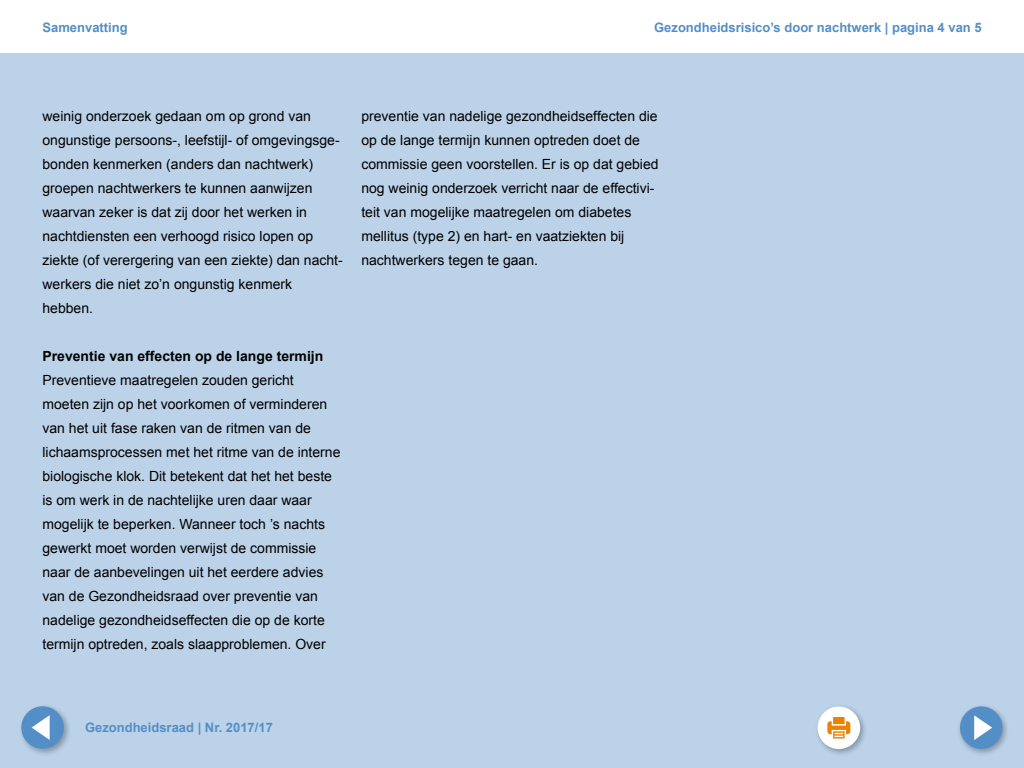
<style>
.page{position:relative;width:1024px;height:768px;background:#fff}
.page>*{position:absolute;margin:0;border:0;box-sizing:border-box;transform-origin:0 0}
.t1{font:14px/24px "Arial";color:#000}
.t2{font:700 14px "Arial";color:#000}
.t3{font:700 13px "Arial";color:#548ec6}
</style>
<div class="page">
<div style="left:0;top:54px;width:1024px;height:714px;background:#bbd2e8"></div>
<div style="left:814px;top:703px;width:53px;height:53px;background:#000;opacity:.3"></div>
<div style="left:818px;top:707px;width:42px;height:42px;background:#fff;border-radius:50%"></div>
<svg style="left:827px;top:717px;width:23px;height:22px"></svg>
<div style="left:18px;top:703px;width:53px;height:53px;background:#000;opacity:.3"></div>
<div style="left:21px;top:706px;width:43px;height:43px;background:#548ec6;border-radius:50%"></div>
<svg style="left:32px;top:715px;width:18px;height:25px"></svg>
<div style="left:957px;top:703px;width:53px;height:53px;background:#000;opacity:.3"></div>
<div style="left:960px;top:706px;width:43px;height:43px;background:#548ec6;border-radius:50%"></div>
<svg style="left:974px;top:715px;width:18px;height:25px"></svg>
<p class="t3" style="left:43px;top:19px;width:87px">Samenvatting</p>
<p class="t3" style="left:654px;top:19px;width:329px">Gezondheidsrisico’s door nachtwerk | pagina 4 van 5</p>
<p class="t1" style="left:43px;top:104px;width:302px">weinig onderzoek gedaan om op grond van ongunstige persoons-, leefstijl- of omgevingsge&shy;bonden kenmerken (anders dan nachtwerk) groepen nachtwerkers te kunnen aanwijzen waarvan zeker is dat zij door het werken in nachtdiensten een verhoogd risico lopen op ziekte (of verergering van een ziekte) dan nacht&shy;werkers die niet zo’n ongunstig kenmerk hebben.</p>
<p class="t2" style="left:43px;top:347px;width:282px">Preventie van effecten op de lange termijn</p>
<p class="t1" style="left:43px;top:368px;width:300px">Preventieve maatregelen zouden gericht moeten zijn op het voorkomen of verminderen van het uit fase raken van de ritmen van de lichaamsprocessen met het ritme van de interne biologische klok. Dit betekent dat het het beste is om werk in de nachtelijke uren daar waar mogelijk te beperken. Wanneer toch ’s nachts gewerkt moet worden verwijst de commissie naar de aanbevelingen uit het eerdere advies van de Gezondheidsraad over preventie van nadelige gezondheidseffecten die op de korte termijn optreden, zoals slaapproblemen. Over</p>
<p class="t1" style="left:361px;top:104px;width:299px">preventie van nadelige gezondheidseffecten die op de lange termijn kunnen optreden doet de commissie geen voorstellen. Er is op dat gebied nog weinig onderzoek verricht naar de effectivi&shy;teit van mogelijke maatregelen om diabetes mellitus (type 2) en hart- en vaatziekten bij nachtwerkers tegen te gaan.</p>
<p class="t3" style="left:85px;top:719px;width:189px">Gezondheidsraad | Nr. 2017/17</p>
</div>
